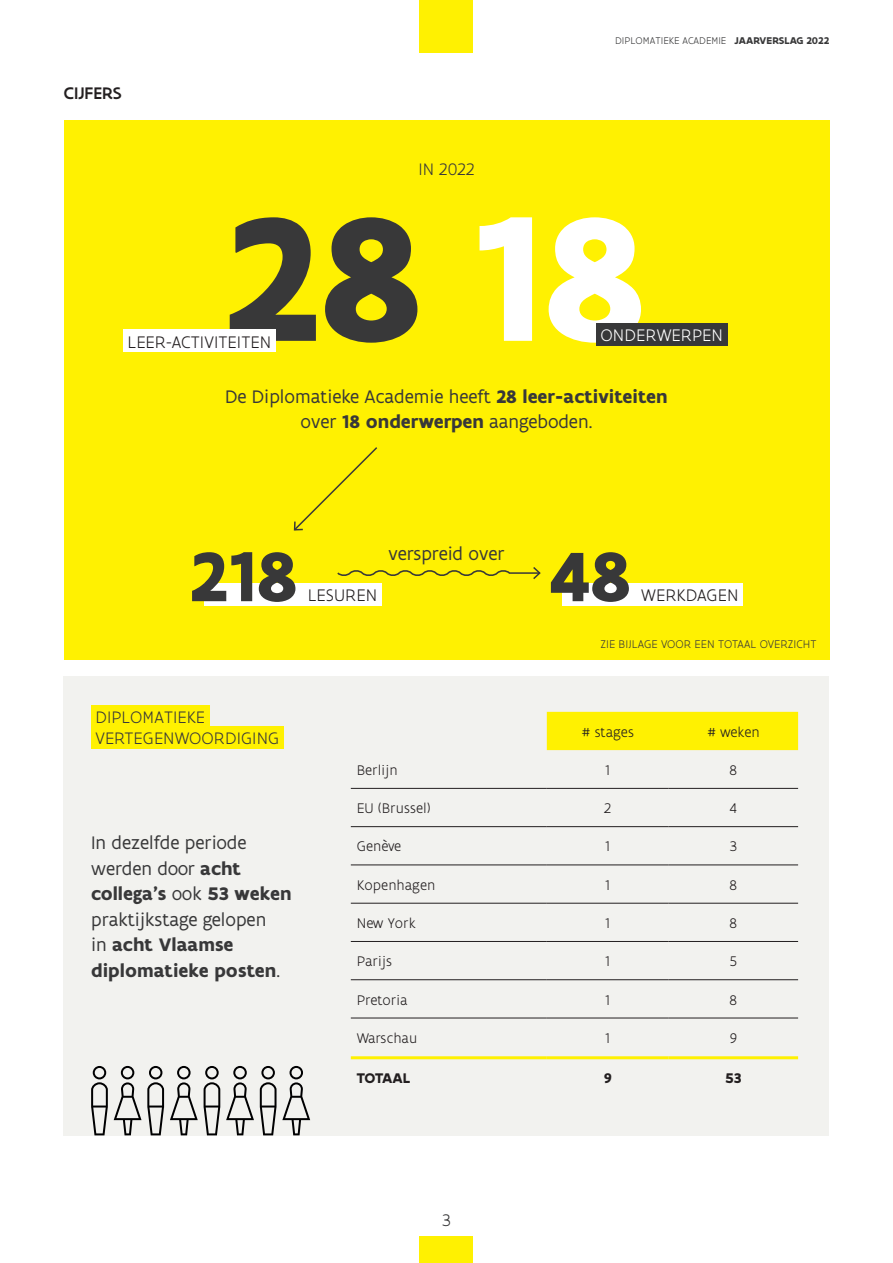
<style>
.page{position:relative;width:893px;height:1263px;background:#fff}
.page>*{position:absolute;margin:0;border:0;box-sizing:border-box;transform-origin:0 0}
.t1{font:700 189px "Flanders Art Sans";color:#383839}
.t2{font:700 75px "Flanders Art Sans";color:#383839}
.t3{font:19.5px/25.5px "Flanders Art Sans";color:#383839;text-align:center}
.t4{font:300 18px "Flanders Art Sans";letter-spacing:.005em;color:#231f20}
.t5{font:300 18px "Flanders Art Sans";letter-spacing:.005em;color:#fff}
.t6{font:500 18px "Flanders Art Sans";letter-spacing:.005em;color:#231f20}
.t7{font:300 18px "Flanders Art Sans";color:#383839}
.t8{font:300 17.85px "Flanders Art Sans";letter-spacing:.005em;color:#383839}
.t9{font:300 15px "Flanders Art Sans";color:#231f20}
.t10{font:700 15px "Flanders Art Sans";letter-spacing:-.015em;color:#231f20}
.t11{font:300 12px "Flanders Art Sans";letter-spacing:.005em;color:#383839}
.t12{font:300 10.5px "Flanders Art Sans";letter-spacing:.005em;color:#383839}
.s1{font-weight:700}
.s2{color:#fff}
</style>
<div class="page">
<div style="left:420px;top:1236px;width:53px;height:27px;background:#fff101"></div>
<div style="left:420px;top:0;width:53px;height:27px;background:#fff101"></div>
<div style="left:420px;top:27px;width:53px;height:26px;background:#fff101"></div>
<div style="left:64px;top:120px;width:765px;height:539px;background:#fff101"></div>
<div style="left:64px;top:676px;width:765px;height:459px;background:#f2f2ef"></div>
<div style="left:91px;top:705px;width:118px;height:22px;background:#fff101"></div>
<div style="left:91px;top:726px;width:192px;height:22px;background:#fff101"></div>
<div style="left:123px;top:330px;width:152px;height:22px;background:#fff"></div>
<div style="left:204px;top:583px;width:177px;height:23px;background:#fff"></div>
<div style="left:562px;top:583px;width:181px;height:23px;background:#fff"></div>
<div style="left:596px;top:323px;width:131px;height:22px;background:#383839"></div>
<svg style="left:293px;top:447px;width:85px;height:84px"></svg>
<svg style="left:337px;top:570px;width:173px;height:6px"></svg>
<hr style="left:509px;top:572px;width:31px;height:2px;background:#383839">
<svg style="left:532px;top:567px;width:9px;height:12px"></svg>
<div style="left:547px;top:712px;width:251px;height:38px;background:#fff101"></div>
<hr style="left:351px;top:1056px;width:196px;height:3px;background:#fff101">
<hr style="left:547px;top:1056px;width:122px;height:3px;background:#fff101">
<hr style="left:669px;top:1056px;width:129px;height:3px;background:#fff101">
<hr style="left:351px;top:788px;width:196px;height:1px;background:#231f20">
<hr style="left:547px;top:788px;width:122px;height:1px;background:#231f20">
<hr style="left:669px;top:788px;width:129px;height:1px;background:#231f20">
<hr style="left:351px;top:826px;width:196px;height:1px;background:#231f20">
<hr style="left:547px;top:826px;width:122px;height:1px;background:#231f20">
<hr style="left:669px;top:826px;width:129px;height:1px;background:#231f20">
<hr style="left:351px;top:865px;width:196px;height:1px;background:#231f20">
<hr style="left:547px;top:865px;width:122px;height:1px;background:#231f20">
<hr style="left:669px;top:865px;width:129px;height:1px;background:#231f20">
<hr style="left:351px;top:903px;width:196px;height:1px;background:#231f20">
<hr style="left:547px;top:903px;width:122px;height:1px;background:#231f20">
<hr style="left:669px;top:903px;width:129px;height:1px;background:#231f20">
<hr style="left:351px;top:941px;width:196px;height:1px;background:#231f20">
<hr style="left:547px;top:941px;width:122px;height:1px;background:#231f20">
<hr style="left:669px;top:941px;width:129px;height:1px;background:#231f20">
<hr style="left:351px;top:979px;width:196px;height:1px;background:#231f20">
<hr style="left:547px;top:979px;width:122px;height:1px;background:#231f20">
<hr style="left:669px;top:979px;width:129px;height:1px;background:#231f20">
<hr style="left:351px;top:1018px;width:196px;height:1px;background:#231f20">
<hr style="left:547px;top:1018px;width:122px;height:1px;background:#231f20">
<hr style="left:669px;top:1018px;width:129px;height:1px;background:#231f20">
<svg style="left:91px;top:1066px;width:17px;height:69px"></svg>
<svg style="left:204px;top:1066px;width:16px;height:69px"></svg>
<svg style="left:114px;top:1066px;width:50px;height:69px"></svg>
<svg style="left:226px;top:1066px;width:28px;height:69px"></svg>
<svg style="left:170px;top:1066px;width:28px;height:69px"></svg>
<svg style="left:260px;top:1066px;width:50px;height:69px"></svg>
<p class="t6" style="left:64px;top:81px;width:59px">CIJFERS</p>
<p class="t12" style="left:615px;top:34px;width:216px">DIPLOMATIEKE ACADEMIE <span class="s1">JAARVERSLAG 2022</span></p>
<p class="t8" style="left:418px;top:158px;width:58px">IN 2022</p>
<p class="t1" style="left:220px;top:160px;width:427px">28 <span class="s2">18</span></p>
<p class="t5" style="left:600px;top:324px;width:124px">ONDERWERPEN</p>
<p class="t4" style="left:128px;top:331px;width:145px">LEER-ACTIVITEITEN</p>
<p class="t3" style="left:225px;top:383px;width:444px">De Diplomatieke Academie heeft <span class="s1">28 leer-activiteiten </span>over <span class="s1">18 onderwerpen</span> aangeboden.</p>
<p class="t3" style="left:388px;top:540px;width:118px">verspreid over</p>
<p class="t2" style="left:188px;top:529px;width:111px">218</p>
<p class="t2" style="left:548px;top:529px;width:85px">48</p>
<p class="t4" style="left:308px;top:585px;width:71px">LESUREN</p>
<p class="t4" style="left:641px;top:585px;width:99px">WERKDAGEN</p>
<p class="t11" style="left:600px;top:636px;width:217px">ZIE BIJLAGE VOOR EEN TOTAAL OVERZICHT</p>
<p class="t8" style="left:95px;top:706px;width:111px">DIPLOMATIEKE</p>
<p class="t8" style="left:95px;top:728px;width:185px">VERTEGENWOORDIGING</p>
<p class="t3" style="left:91px;top:830px;width:202px;text-align:left">In dezelfde periode werden door <span class="s1">acht collega’s</span> ook <span class="s1">53 weken </span>praktijkstage gelopen<br>in <span class="s1">acht Vlaamse diplomatieke posten</span>.</p>
<p class="t9" style="left:581px;top:723px;width:54px"># stages</p>
<p class="t9" style="left:707px;top:723px;width:54px"># weken</p>
<p class="t9" style="left:357px;top:761px;width:42px">Berlijn</p>
<p class="t9" style="left:605px;top:761px;width:6px">1</p>
<p class="t9" style="left:730px;top:761px;width:9px">8</p>
<p class="t9" style="left:357px;top:799px;width:76px">EU (Brussel)</p>
<p class="t9" style="left:604px;top:799px;width:9px">2</p>
<p class="t9" style="left:730px;top:799px;width:9px">4</p>
<p class="t9" style="left:357px;top:838px;width:46px">Genève</p>
<p class="t9" style="left:605px;top:838px;width:6px">1</p>
<p class="t9" style="left:730px;top:838px;width:9px">3</p>
<p class="t9" style="left:357px;top:876px;width:80px">Kopenhagen</p>
<p class="t9" style="left:605px;top:876px;width:6px">1</p>
<p class="t9" style="left:730px;top:876px;width:9px">8</p>
<p class="t9" style="left:357px;top:914px;width:61px">New York</p>
<p class="t9" style="left:605px;top:914px;width:6px">1</p>
<p class="t9" style="left:730px;top:914px;width:9px">8</p>
<p class="t9" style="left:357px;top:952px;width:37px">Parijs</p>
<p class="t9" style="left:605px;top:952px;width:6px">1</p>
<p class="t9" style="left:730px;top:952px;width:9px">5</p>
<p class="t9" style="left:357px;top:991px;width:52px">Pretoria</p>
<p class="t9" style="left:605px;top:991px;width:6px">1</p>
<p class="t9" style="left:730px;top:991px;width:9px">8</p>
<p class="t9" style="left:357px;top:1029px;width:62px">Warschau</p>
<p class="t9" style="left:605px;top:1029px;width:6px">1</p>
<p class="t9" style="left:730px;top:1029px;width:9px">9</p>
<p class="t10" style="left:357px;top:1068px;width:55px">TOTAAL</p>
<p class="t10" style="left:604px;top:1068px;width:10px">9</p>
<p class="t10" style="left:725px;top:1068px;width:18px">53</p>
<p class="t7" style="left:442px;top:1210px;width:10px">3</p>
</div>
